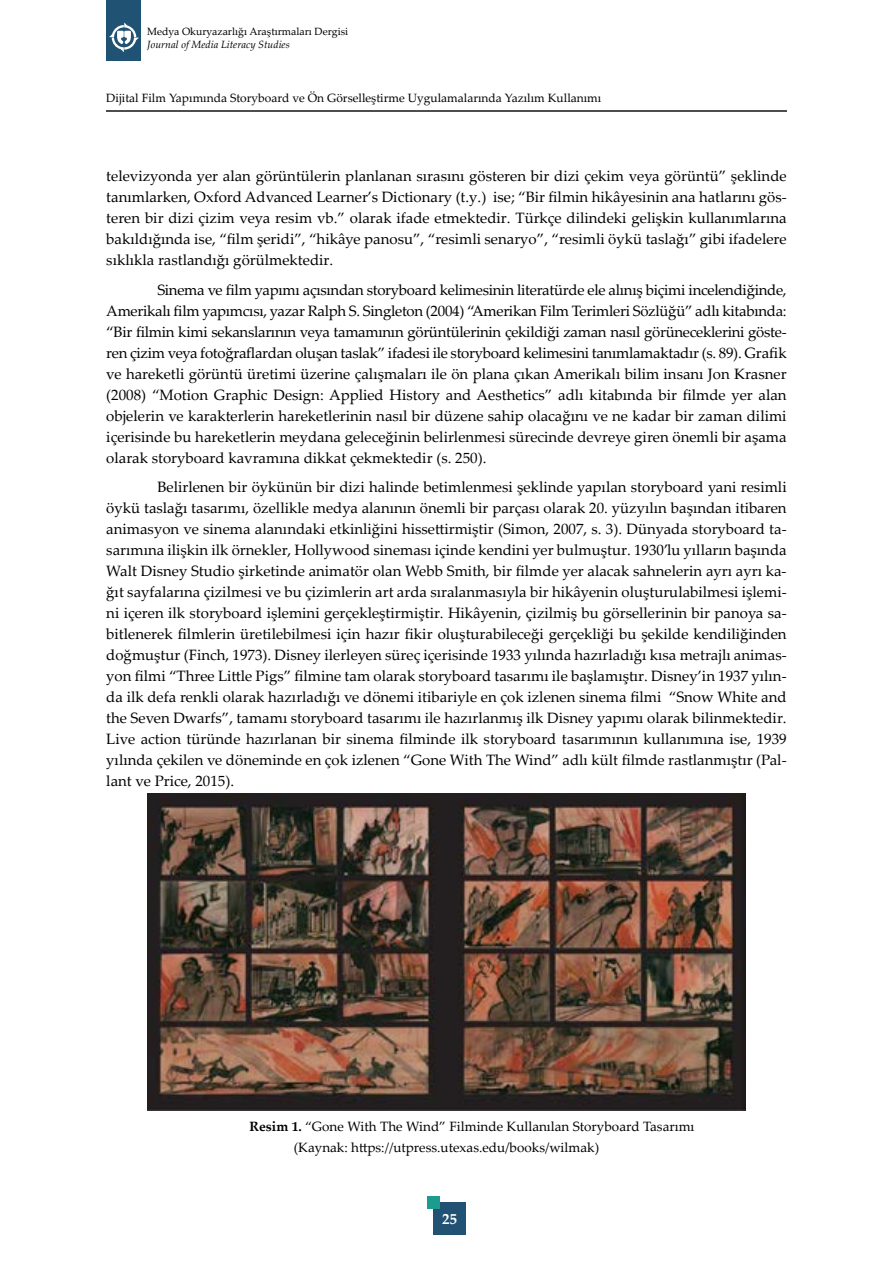
<style>
.page{position:relative;width:893px;height:1263px;background:#fff}
.page>*{position:absolute;margin:0;border:0;box-sizing:border-box;transform-origin:0 0}
.t1{font:15px/21px "Palatino Linotype";color:#000;text-align:justify}
.t2{font:700 15px "Palatino Linotype";color:#fff}
.t3{font:13.5px/21px "Palatino Linotype";color:#000}
.t4{font:12px "Palatino Linotype";color:#000}
.t5{font:10.5px "Palatino Linotype";color:#000}
.t6{font:italic 10.5px "Palatino Linotype";color:#000}
.s1{font-weight:700}
</style>
<div class="page">
<hr style="left:106px;top:111px;width:681px;height:1px;background:#4d4d4f">
<div style="left:433px;top:1202px;width:33px;height:32px;background:#215273"></div>
<div style="left:427px;top:1196px;width:13px;height:12px;background:#1c9c8f"></div>
<div style="left:106px;top:0;width:35px;height:60px;background:#205274"></div>
<svg style="left:109px;top:23px;width:30px;height:29px"></svg>
<img style="left:147px;top:793px;width:599px;height:317px">
<p class="t5" style="left:147px;top:24px;width:203px">Medya Okuryazarlığı Araştırmaları Dergisi</p>
<p class="t6" style="left:147px;top:37px;width:144px">Journal of Media Literacy Studies</p>
<p class="t4" style="left:106px;top:89px;width:497px">Dijital Film Yapımında Storyboard ve Ön Görselleştirme Uygulamalarında Yazılım Kullanımı</p>
<p class="t1" style="left:106px;top:165px;width:682px">televizyonda yer alan görüntülerin planlanan sırasını gösteren bir dizi çekim veya görüntü” şeklinde tanımlarken, Oxford Advanced Learner’s Dictionary (t.y.) ise; “Bir filmin hikâyesinin ana hatlarını gös&shy;teren bir dizi çizim veya resim vb.” olarak ifade etmektedir. Türkçe dilindeki gelişkin kullanımlarına bakıldığında ise, “film şeridi”, “hikâye panosu”, “resimli senaryo”, “resimli öykü taslağı” gibi ifadelere sıklıkla rastlandığı görülmektedir.</p>
<p class="t1" style="left:106px;top:278px;width:682px;text-indent:51px">Sinema ve film yapımı açısından storyboard kelimesinin literatürde ele alınış biçimi incelendiğinde, Amerikalı film yapımcısı, yazar Ralph S. Singleton (2004) “Amerikan Film Terimleri Sözlüğü” adlı kitabında: “Bir filmin kimi sekanslarının veya tamamının görüntülerinin çekildiği zaman nasıl görüneceklerini göste&shy;ren çizim veya fotoğraflardan oluşan taslak” ifadesi ile storyboard kelimesini tanımlamaktadır (s. 89). Grafik ve hareketli görüntü üretimi üzerine çalışmaları ile ön plana çıkan Amerikalı bilim insanı Jon Krasner (2008) “Motion Graphic Design: Applied History and Aesthetics” adlı kitabında bir filmde yer alan objelerin ve karakterlerin hareketlerinin nasıl bir düzene sahip olacağını ve ne kadar bir zaman dilimi içerisinde bu hareketlerin meydana geleceğinin belirlenmesi sürecinde devreye giren önemli bir aşama olarak storyboard kavramına dikkat çekmektedir (s. 250).</p>
<p class="t1" style="left:106px;top:476px;width:682px;text-indent:51px">Belirlenen bir öykünün bir dizi halinde betimlenmesi şeklinde yapılan storyboard yani resimli öykü taslağı tasarımı, özellikle medya alanının önemli bir parçası olarak 20. yüzyılın başından itibaren animasyon ve sinema alanındaki etkinliğini hissettirmiştir (Simon, 2007, s. 3). Dünyada storyboard ta&shy;sarımına ilişkin ilk örnekler, Hollywood sineması içinde kendini yer bulmuştur. 1930’lu yılların başında Walt Disney Studio şirketinde animatör olan Webb Smith, bir filmde yer alacak sahnelerin ayrı ayrı ka&shy;ğıt sayfalarına çizilmesi ve bu çizimlerin art arda sıralanmasıyla bir hikâyenin oluşturulabilmesi işlemi&shy;ni içeren ilk storyboard işlemini gerçekleştirmiştir. Hikâyenin, çizilmiş bu görsellerinin bir panoya sa&shy;bitlenerek filmlerin üretilebilmesi için hazır fikir oluşturabileceği gerçekliği bu şekilde kendiliğinden doğmuştur (Finch, 1973). Disney ilerleyen süreç içerisinde 1933 yılında hazırladığı kısa metrajlı animas&shy;yon filmi “Three Little Pigs” filmine tam olarak storyboard tasarımı ile başlamıştır. Disney’in 1937 yılın&shy;da ilk defa renkli olarak hazırladığı ve dönemi itibariyle en çok izlenen sinema filmi “Snow White and the Seven Dwarfs”, tamamı storyboard tasarımı ile hazırlanmış ilk Disney yapımı olarak bilinmektedir.<br>Live action türünde hazırlanan bir sinema filminde ilk storyboard tasarımının kullanımına ise, 1939 yılında çekilen ve döneminde en çok izlenen “Gone With The Wind” adlı kült filmde rastlanmıştır (Pal&shy;lant ve Price, 2015).</p>
<p class="t3" style="left:294px;top:1116px;width:402px;text-indent:-44px"><span class="s1">Resim 1.</span> “Gone With The Wind” Filminde Kullanılan Storyboard Tasarımı (Kaynak: https://utpress.utexas.edu/books/wilmak)</p>
<p class="t2" style="left:442px;top:1208px;width:16px">25</p>
</div>
